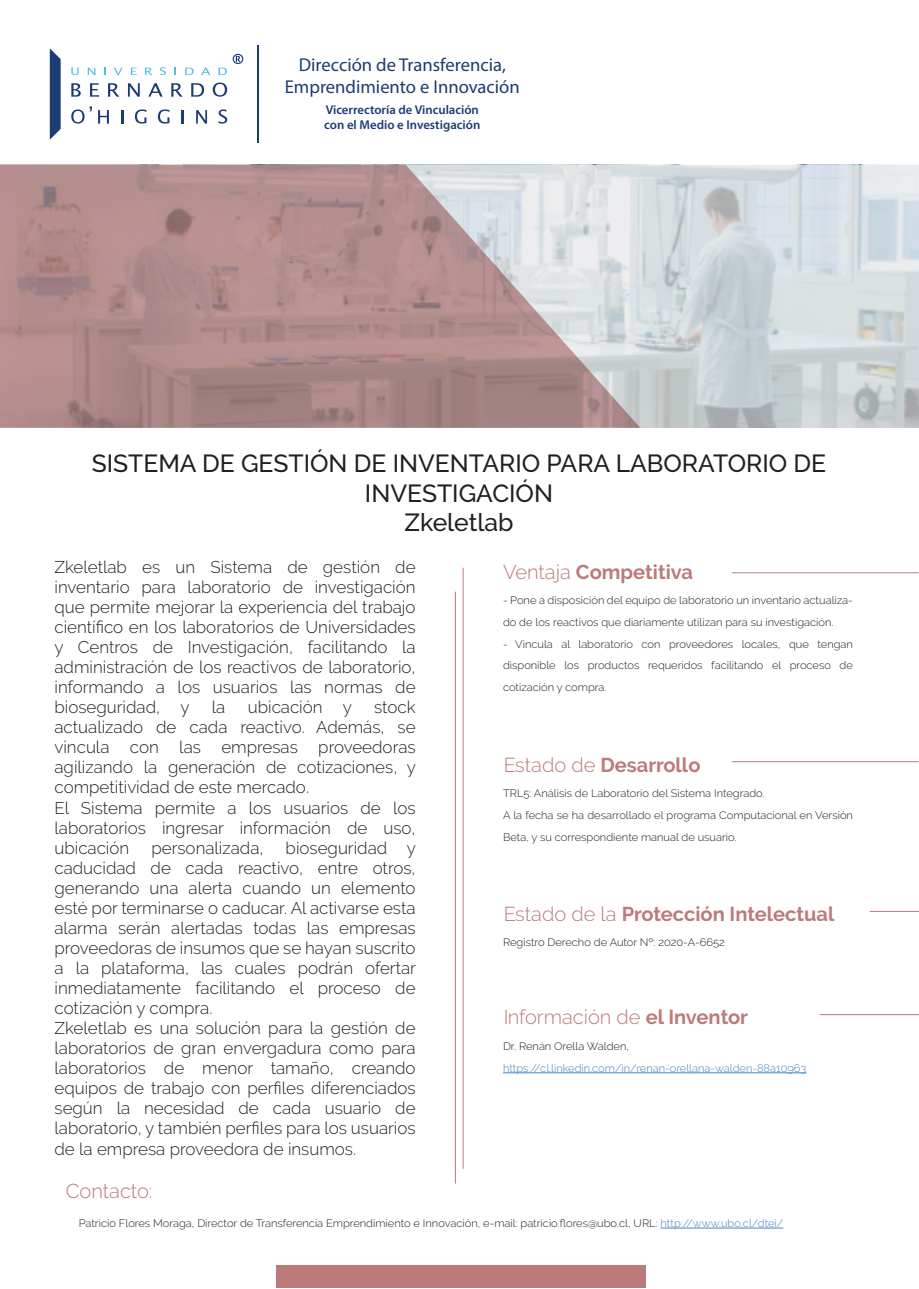
<style>
.page{position:relative;width:919px;height:1289px;background:#fff}
.page>*{position:absolute;margin:0;border:0;box-sizing:border-box;transform-origin:0 0}
.t1{font:500 24.6px/29.5px "Raleway";color:#231f20;text-align:center}
.t2{font:700 20.1px "Raleway";color:#bc7a7a}
.t3{font:300 20.1px "Raleway";color:#bc7a7a}
.t4{font:18.6px/22.4px "Myriad Pro";color:#1d3c74;text-align:center}
.t5{font:300 16.95px/20.1px "Raleway";color:#231f20}
.t6{font:600 12.75px/15.3px "Myriad Pro";color:#1d3c74}
.t7{font:300 10.8px/21.6px "Raleway";color:#231f20}
.t8{font:300 10.8px "Raleway";color:#4483c4}
.s1{font-weight:300}
.s2{font-weight:700}
.s3{color:#4483c4}
</style>
<div class="page">
<hr style="left:455px;top:591px;width:1px;height:592px;background:#bc7a7a">
<hr style="left:462px;top:567px;width:1px;height:601px;background:#bc7a7a">
<hr style="left:732px;top:761px;width:186px;height:1px;background:#bc7a7a">
<hr style="left:503px;top:1072px;width:303px;height:1px;background:#4483c4">
<hr style="left:869px;top:911px;width:49px;height:1px;background:#bc7a7a">
<hr style="left:819px;top:1014px;width:99px;height:1px;background:#bc7a7a">
<hr style="left:732px;top:572px;width:186px;height:1px;background:#bc7a7a">
<div style="left:276px;top:1265px;width:369px;height:22px;background:#bc7a7a"></div>
<svg style="left:640px;top:165px;width:278px;height:263px;background:#ced6d9"></svg>
<svg style="left:0;top:165px;width:640px;height:263px;background:#b79a9b"></svg>
<svg style="left:50px;top:48px;width:11px;height:92px"></svg>
<svg style="left:71px;top:83px;width:10px;height:14px"></svg>
<svg style="left:90px;top:83px;width:9px;height:14px"></svg>
<svg style="left:108px;top:83px;width:11px;height:14px"></svg>
<svg style="left:128px;top:83px;width:12px;height:14px"></svg>
<svg style="left:148px;top:83px;width:15px;height:14px"></svg>
<svg style="left:171px;top:83px;width:11px;height:14px"></svg>
<svg style="left:191px;top:83px;width:13px;height:14px"></svg>
<svg style="left:213px;top:83px;width:14px;height:14px"></svg>
<svg style="left:98px;top:110px;width:11px;height:14px"></svg>
<svg style="left:121px;top:110px;width:2px;height:14px"></svg>
<svg style="left:135px;top:109px;width:11px;height:15px"></svg>
<svg style="left:158px;top:109px;width:11px;height:15px"></svg>
<svg style="left:182px;top:110px;width:2px;height:14px"></svg>
<svg style="left:196px;top:110px;width:11px;height:14px"></svg>
<svg style="left:218px;top:109px;width:9px;height:15px"></svg>
<svg style="left:71px;top:106px;width:21px;height:18px"></svg>
<svg style="left:71px;top:67px;width:8px;height:8px"></svg>
<svg style="left:88px;top:68px;width:7px;height:7px"></svg>
<svg style="left:104px;top:68px;width:2px;height:7px"></svg>
<svg style="left:114px;top:68px;width:8px;height:7px"></svg>
<svg style="left:131px;top:68px;width:6px;height:7px"></svg>
<svg style="left:145px;top:68px;width:7px;height:7px"></svg>
<svg style="left:160px;top:67px;width:6px;height:8px"></svg>
<svg style="left:174px;top:68px;width:2px;height:7px"></svg>
<svg style="left:185px;top:68px;width:9px;height:7px"></svg>
<svg style="left:201px;top:68px;width:9px;height:7px"></svg>
<svg style="left:218px;top:68px;width:9px;height:7px"></svg>
<svg style="left:233px;top:54px;width:10px;height:10px"></svg>
<hr style="left:257px;top:45px;width:1px;height:98px;background:#1d3c74">
<hr style="left:660px;top:1227px;width:123px;height:1px;background:#4483c4">
<p class="t4" style="left:285px;top:53px;width:236px">Dirección de Transferencia,<br>Emprendimiento e Innovación</p>
<p class="t6" style="left:324px;top:102px;width:157px">Vicerrectoría de Vinculación con el Medio e Investigación</p>
<h1 class="t1" style="left:92px;top:448px;width:736px">SISTEMA DE GESTIÓN DE INVENTARIO PARA LABORATORIO DE<br>INVESTIGACIÓN<br>Zkeletlab</h1>
<p class="t5" style="left:54px;top:556px;width:362px;text-align:justify">Zkeletlab es un Sistema de gestión de inventario para laboratorio de investigación que permite mejorar la experiencia del trabajo científico en los laboratorios de Universidades y Centros de Investigación, facilitando la administración de los reactivos de laboratorio, informando a los usuarios las normas de bioseguridad, y</p>
<p class="t5" style="left:54px;top:697px;width:363px;text-indent:319px">stock actualizado de cada reactivo. Además, se vincula con las empresas proveedoras agilizando la generación de cotizaciones, y competitividad de este mercado.<br>El Sistema permite a los usuarios de los laboratorios ingresar información de uso, ubicación</p>
<p class="t5" style="left:212px;top:697px;width:15px">la</p>
<p class="t5" style="left:248px;top:697px;width:106px">ubicación y</p>
<p class="t5" style="left:54px;top:837px;width:363px;text-indent:231px">bioseguridad y caducidad de cada reactivo, entre otros, generando una alerta cuando un elemento esté por terminarse o caducar. Al activarse esta alarma serán alertadas todas las empresas proveedoras de insumos que se hayan suscrito a la plataforma, las cuales podrán ofertar inmediatamente facilitando el proceso de cotización y compra.<br>Zkeletlab es una solución para la gestión de laboratorios de gran envergadura como para laboratorios de menor tamaño, creando equipos de trabajo con perfiles diferenciados según la necesidad de cada usuario de laboratorio, y también perfiles para los usuarios de la empresa proveedora de insumos.</p>
<p class="t5" style="left:151px;top:837px;width:114px">personalizada,</p>
<p class="t3" style="left:66px;top:1179px;width:88px">Contacto:</p>
<p class="t2" style="left:503px;top:561px;width:191px"><span class="s1">Ventaja</span> Competitiva</p>
<p class="t7" style="left:503px;top:589px;width:351px">- Pone a disposición del equipo de laboratorio un inventario actualiza&shy;do de los reactivos que diariamente utilizan para su investigación.</p>
<p class="t7" style="left:503px;top:633px;width:351px;text-align:justify">- Vincula al laboratorio con proveedores locales, que tengan disponible los productos requeridos facilitando el proceso de cotización y compra.</p>
<p class="t2" style="left:503px;top:754px;width:199px"><span class="s1">Estado de</span> Desarrollo</p>
<p class="t7" style="left:503px;top:782px;width:351px">TRL5: Análisis de Laboratorio del Sistema Integrado.<br>A la fecha se ha desarrollado el programa Computacional en Versión<br>Beta, y su correspondiente manual de usuario.</p>
<p class="t2" style="left:503px;top:902px;width:333px"><span class="s1">Estado de la</span> Protección Intelectual</p>
<p class="t7" style="left:503px;top:931px;width:223px">Registro Derecho de Autor Nº: 2020-A-6652</p>
<p class="t3" style="left:503px;top:1005px;width:246px">Información de <span class="s2">el Inventor</span></p>
<p class="t7" style="left:503px;top:1035px;width:127px">Dr. Renán Orella Walden,</p>
<p class="t8" style="left:503px;top:1061px;width:305px">https://cl.linkedin.com/in/renan-orellana-walden-88a10963</p>
<p class="t7" style="left:79px;top:1212px;width:706px">Patricio Flores Moraga, Director de Transferencia Emprendimiento e Innovación, e-mail: patricio.flores@ubo.cl, URL: <span class="s3">http://www.ubo.cl/dtei/</span></p>
</div>
